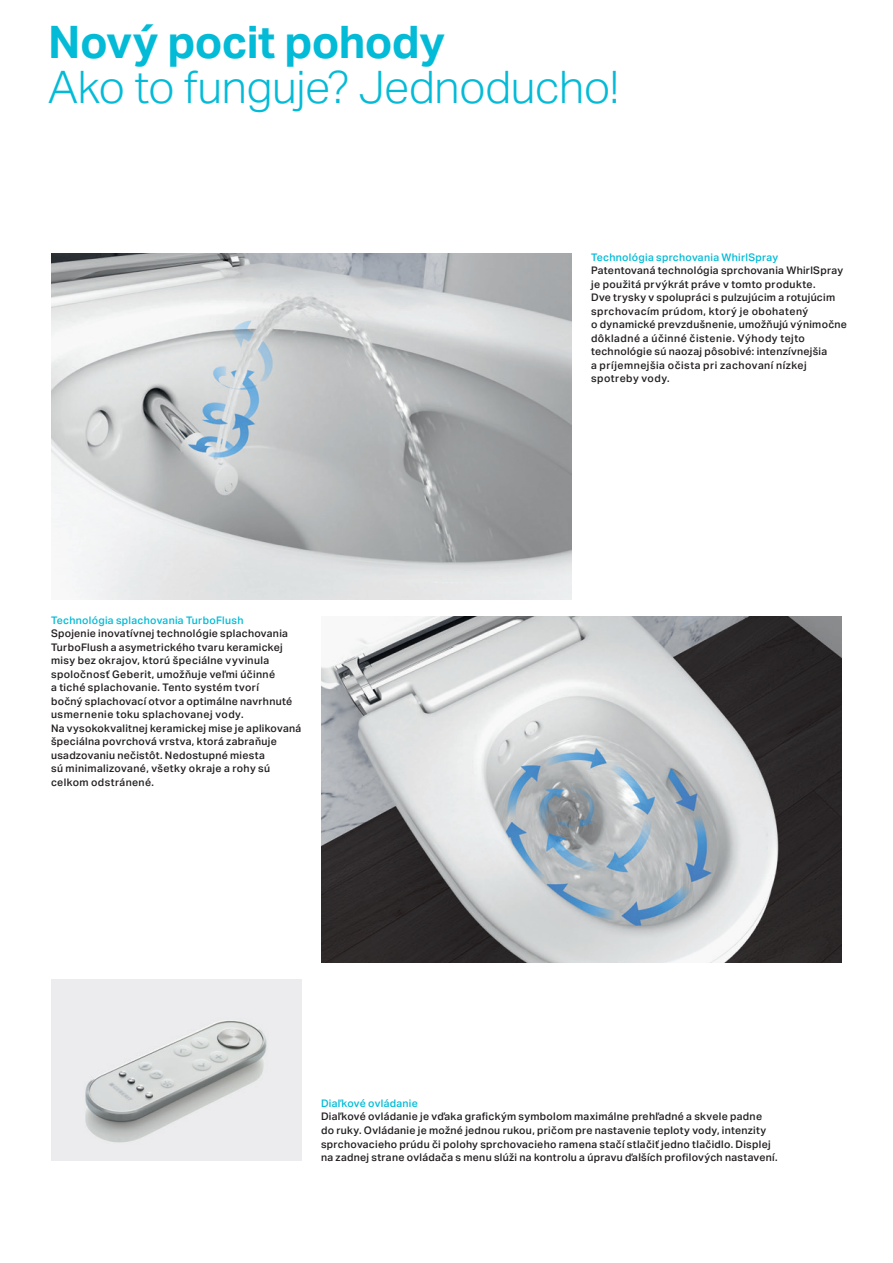
<style>
.page{position:relative;width:893px;height:1263px;background:#fff}
.page>*{position:absolute;margin:0;border:0;box-sizing:border-box;transform-origin:0 0}
.t1{font:300 45px "Aktiv Grotesk Geberit";letter-spacing:-.01em;color:#03bbd7}
.t2{font:700 45px "Aktiv Grotesk Geberit";letter-spacing:-.015em;color:#03bbd7}
.t3{font:500 10.5px/13.5px "Aktiv Grotesk Geberit";letter-spacing:.03em;color:#231f20}
.t4{font:500 10.5px "Aktiv Grotesk Geberit";letter-spacing:.03em;color:#03bbd7}
</style>
<div class="page">
<img style="left:321px;top:616px;width:521px;height:347px">
<img style="left:51px;top:253px;width:521px;height:347px">
<img style="left:51px;top:979px;width:251px;height:182px">
<h1 class="t2" style="left:48px;top:14px;width:398px">Nový pocit pohody</h1>
<h1 class="t1" style="left:48px;top:61px;width:572px">Ako to funguje? Jednoducho!</h1>
<p class="t4" style="left:51px;top:614px;width:194px">Technológia splachovania TurboFlush</p>
<p class="t3" style="left:51px;top:627px;width:252px">Spojenie inovatívnej technológie splachovania TurboFlush a asymetrického tvaru keramickej misy bez okrajov, ktorú špeciálne vyvinula spoločnosť Geberit, umožňuje veľmi účinné<br>a tiché splachovanie. Tento systém tvorí<br>bočný splachovací otvor a optimálne navrhnuté usmernenie toku splachovanej vody.<br>Na vysokokvalitnej keramickej mise je aplikovaná špeciálna povrchová vrstva, ktorá zabraňuje usadzovaniu nečistôt. Nedostupné miesta<br>sú minimalizované, všetky okraje a rohy sú celkom odstránené.</p>
<p class="t4" style="left:591px;top:251px;width:189px">Technológia sprchovania WhirlSpray</p>
<p class="t3" style="left:591px;top:264px;width:257px">Patentovaná technológia sprchovania WhirlSpray je použitá prvýkrát práve v tomto produkte.<br>Dve trysky v spolupráci s pulzujúcim a rotujúcim sprchovacím prúdom, ktorý je obohatený<br>o dynamické prevzdušnenie, umožňujú výnimočne dôkladné a účinné čistenie. Výhody tejto technológie sú naozaj pôsobivé: intenzívnejšia<br>a príjemnejšia očista pri zachovaní nízkej spotreby vody.</p>
<p class="t4" style="left:321px;top:1097px;width:98px">Diaľkové ovládanie</p>
<p class="t3" style="left:321px;top:1110px;width:458px">Diaľkové ovládanie je vďaka grafickým symbolom maximálne prehľadné a skvele padne do ruky. Ovládanie je možné jednou rukou, pričom pre nastavenie teploty vody, intenzity sprchovacieho prúdu či polohy sprchovacieho ramena stačí stlačiť jedno tlačidlo. Displej na zadnej strane ovládača s menu slúži na kontrolu a úpravu ďalších profilových nastavení.</p>
</div>
